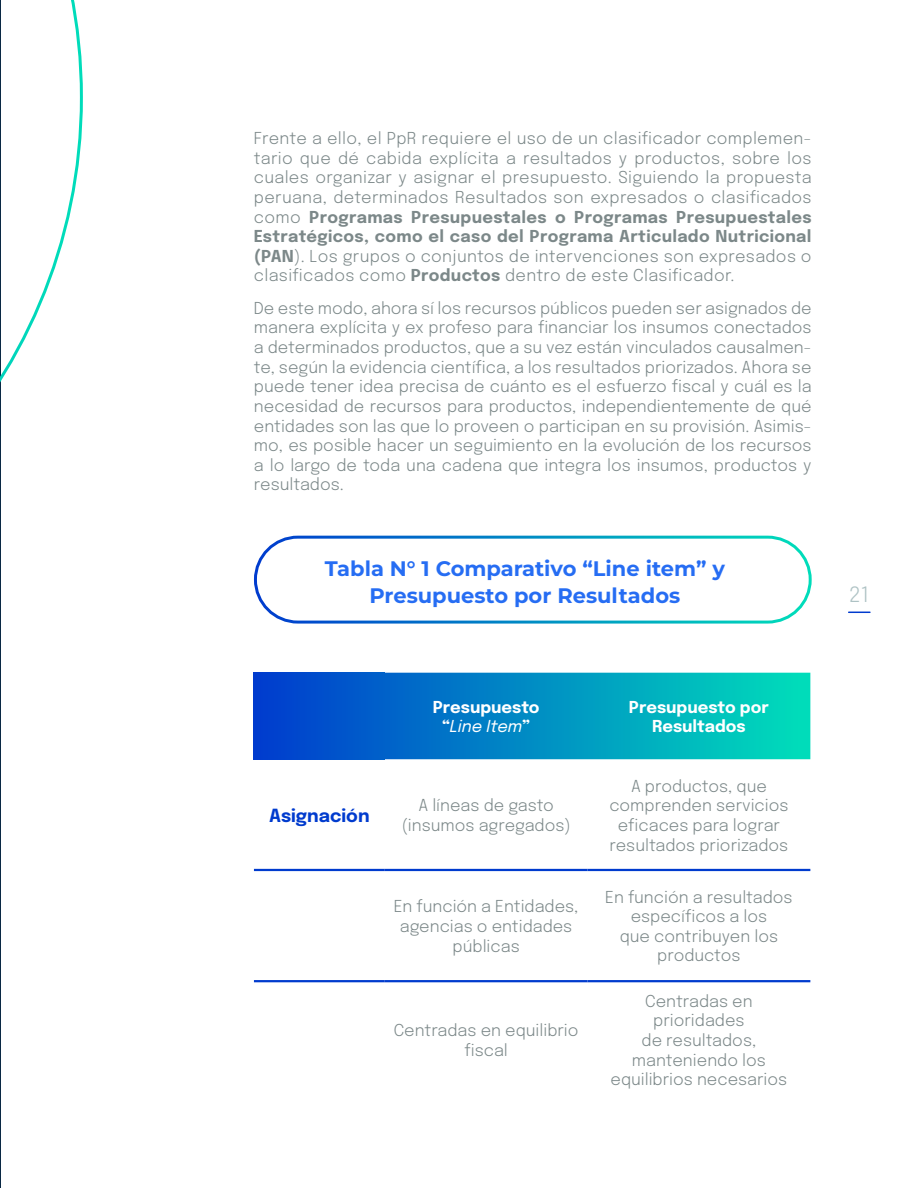
<style>
.page{position:relative;width:918px;height:1188px;background:#fff}
.page>*{position:absolute;margin:0;border:0;box-sizing:border-box;transform-origin:0 0}
.t1{font:100 21px/27px "Montserrat";color:#266df3;text-align:center}
.t2{font:21px "Epilogue";color:#aec2c4}
.t3{font:700 18px "Epilogue";color:#003bce}
.t4{font:16.35px/19.6px "Epilogue";color:#7c8889;text-align:center}
.t5{font:700 16.35px/19.6px "Epilogue";color:#fff;text-align:center}
.s1{font-weight:700}
.s2{font-weight:400;font-style:italic}
</style>
<div class="page">
<hr style="left:0;top:0;width:1px;height:1188px;background:#092844">
<div style="left:254px;top:536px;width:558px;height:88px;border:3px solid #fff;border-radius:42px"></div>
<div style="left:254px;top:673px;width:131px;height:86px;background:linear-gradient(to right,#003bce,#0061c9)"></div>
<svg style="left:385px;top:673px;width:425px;height:86px;background:#00a0c1"></svg>
<hr style="left:254px;top:869px;width:131px;height:2px;background:#003bce">
<hr style="left:385px;top:869px;width:203px;height:2px;background:#003bce">
<hr style="left:588px;top:869px;width:222px;height:2px;background:#003bce">
<hr style="left:254px;top:980px;width:131px;height:2px;background:#003bce">
<hr style="left:385px;top:980px;width:203px;height:2px;background:#003bce">
<hr style="left:588px;top:980px;width:222px;height:2px;background:#003bce">
<svg style="left:0;top:0;width:83px;height:383px"></svg>
<svg style="left:849px;top:612px;width:21px;height:1px"></svg>
<p class="t4" style="left:254px;top:128px;width:559px;text-align:justify">Frente a ello, el PpR requiere el uso de un clasificador complemen&shy;tario que dé cabida explícita a resultados y productos, sobre los cuales organizar y asignar el presupuesto. Siguiendo la propuesta peruana, determinados Resultados son expresados o clasificados como <span class="s1">Programas Presupuestales o Programas Presupuestales Estratégicos, como el caso del Programa Articulado Nutricional (PAN</span>). Los grupos o conjuntos de intervenciones son expresados o clasificados como <span class="s1">Productos</span> dentro de este Clasificador.</p>
<p class="t4" style="left:254px;top:297px;width:559px;text-align:justify">De este modo, ahora sí los recursos públicos pueden ser asignados de manera explícita y ex profeso para financiar los insumos conectados a determinados productos, que a su vez están vinculados causalmen&shy;te, según la evidencia científica, a los resultados priorizados. Ahora se puede tener idea precisa de cuánto es el esfuerzo fiscal y cuál es la necesidad de recursos para productos, independientemente de qué entidades son las que lo proveen o participan en su provisión. Asimis&shy;mo, es posible hacer un seguimiento en la evolución de los recursos a lo largo de toda una cadena que integra los insumos, productos y resultados.</p>
<p class="t1" style="left:325px;top:555px;width:402px">Tabla N° 1 Comparativo “Line item” y<br>Presupuesto por Resultados</p>
<p class="t5" style="left:433px;top:696px;width:108px">Presupuesto “<span class="s2">Line Item</span>”</p>
<p class="t5" style="left:629px;top:696px;width:142px">Presupuesto por<br>Resultados</p>
<p class="t3" style="left:269px;top:803px;width:102px">Asignación</p>
<p class="t4" style="left:402px;top:795px;width:170px">A líneas de gasto (insumos agregados)</p>
<p class="t4" style="left:609px;top:775px;width:181px">A productos, que comprenden servicios eficaces para lograr resultados priorizados</p>
<p class="t4" style="left:394px;top:896px;width:186px">En función a Entidades, agencias o entidades públicas</p>
<p class="t4" style="left:605px;top:886px;width:189px">En función a resultados específicos a los<br>que contribuyen los productos</p>
<p class="t4" style="left:394px;top:1020px;width:186px">Centradas en equilibrio fiscal</p>
<p class="t4" style="left:611px;top:990px;width:178px">Centradas en prioridades<br>de resultados, manteniendo los equilibrios necesarios</p>
<p class="t2" style="left:849px;top:580px;width:21px">21</p>
</div>
